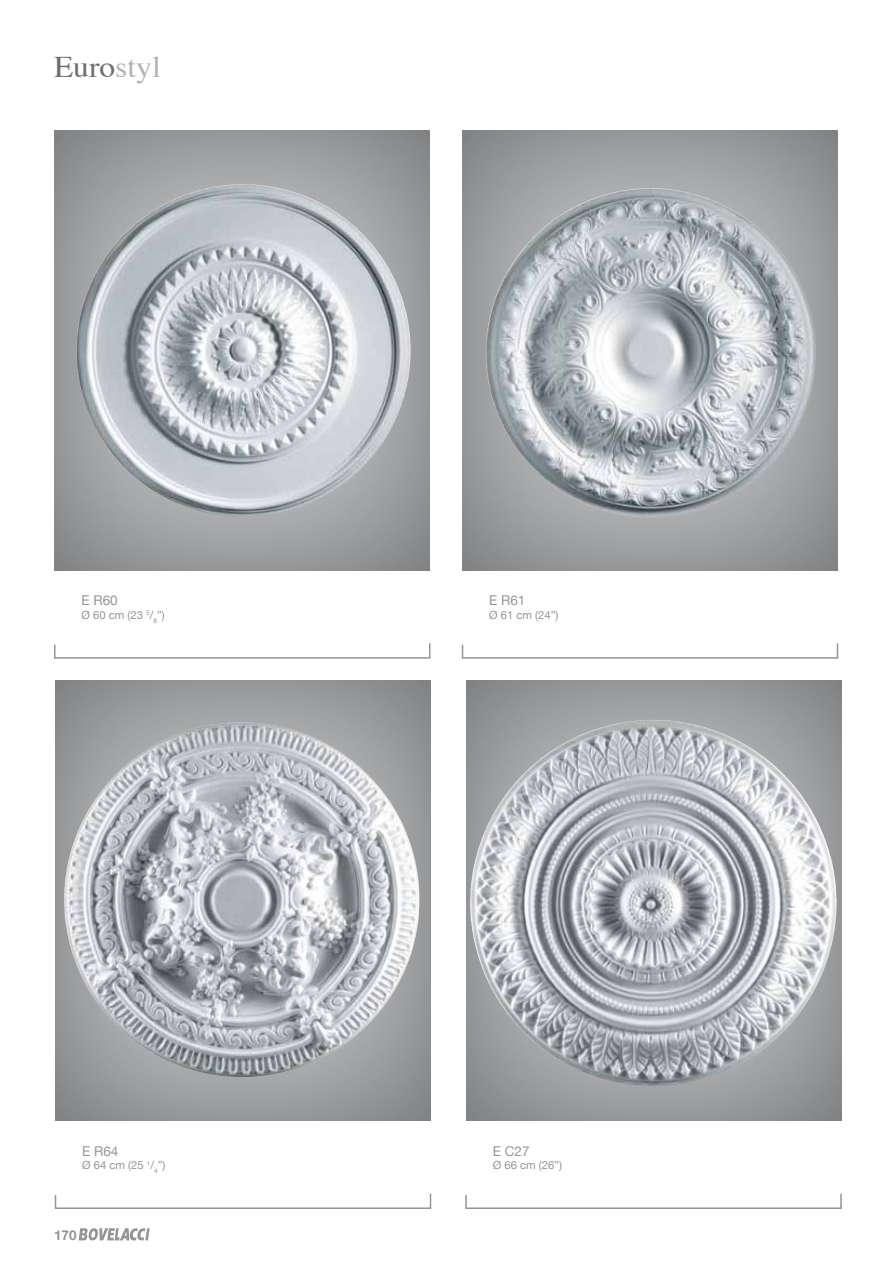
<style>
.page{position:relative;width:893px;height:1263px;background:#fff}
.page>*{position:absolute;margin:0;border:0;box-sizing:border-box;transform-origin:0 0}
.t1{font:30px "Times";color:#6d6e71;scale:1.05 1}
.t2{font:13.5px "Helvetica Neue";color:#939598}
.t3{font:700 13.5px "Helvetica Neue";color:#939598}
.t4{font:11.25px "Helvetica Neue";color:#939598}
.s1{color:#b1b4b6}
</style>
<div class="page">
<div style="left:54px;top:128px;width:378px;height:444px;background:#000;opacity:.44"></div>
<div style="left:462px;top:128px;width:378px;height:444px;background:#000;opacity:.44"></div>
<svg style="left:54px;top:643px;width:377px;height:16px"></svg>
<svg style="left:461px;top:643px;width:378px;height:16px"></svg>
<img style="left:147px;top:184px;width:98px;height:31px">
<img style="left:553px;top:188px;width:99px;height:32px">
<div style="left:465px;top:678px;width:378px;height:444px;background:#000;opacity:.44"></div>
<svg style="left:465px;top:1193px;width:377px;height:16px"></svg>
<img style="left:502px;top:720px;width:153px;height:80px">
<div style="left:55px;top:678px;width:378px;height:444px;background:#000;opacity:.44"></div>
<svg style="left:54px;top:1193px;width:378px;height:16px"></svg>
<img style="left:130px;top:722px;width:114px;height:40px">
<svg style="left:79px;top:1228px;width:71px;height:12px"></svg>
<h1 class="t1" style="left:54px;top:38px;width:103px">Euro<span class="s1">styl</span></h1>
<p class="t2" style="left:81px;top:592px;width:38px">E R60</p>
<p class="t4" style="left:81px;top:608px;width:85px">Ø 60 cm (23 <sup>5</sup>/<sub>8</sub>”)</p>
<p class="t2" style="left:82px;top:1143px;width:38px">E R64</p>
<p class="t4" style="left:82px;top:1158px;width:85px">Ø 64 cm (25 <sup>1</sup>/<sub>4</sub>”)</p>
<p class="t3" style="left:54px;top:1227px;width:24px">170</p>
<p class="t2" style="left:489px;top:592px;width:38px">E R61</p>
<p class="t4" style="left:489px;top:608px;width:71px">Ø 61 cm (24”)</p>
<p class="t2" style="left:493px;top:1143px;width:38px">E C27</p>
<p class="t4" style="left:493px;top:1158px;width:71px">Ø 66 cm (26”)</p>
</div>
